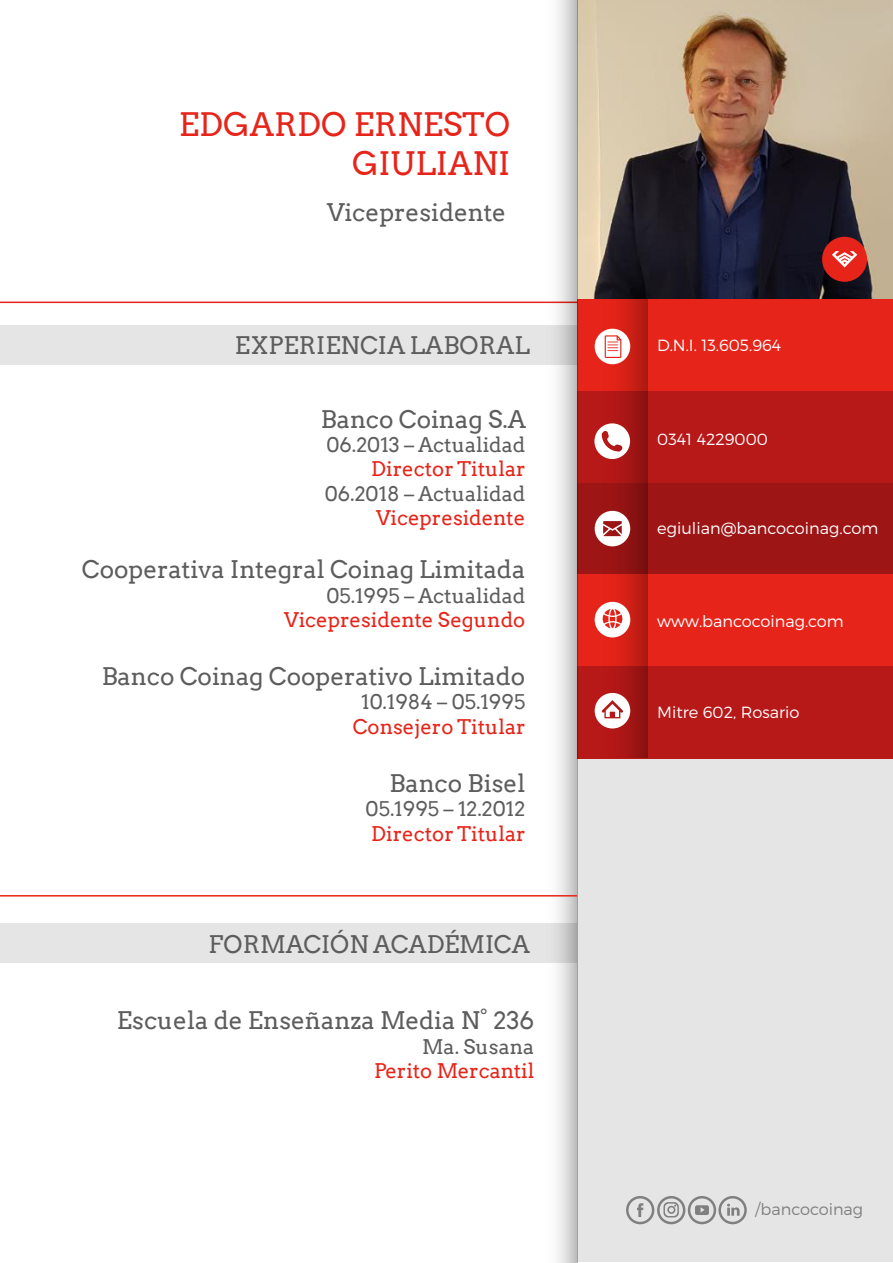
<style>
.page{position:relative;width:893px;height:1263px;background:#fff}
.page>*{position:absolute;margin:0;border:0;box-sizing:border-box;transform-origin:0 0}
.t1{font:32.4px/38.8px "Arvo";color:#e72419;text-align:right}
.t2{font:24.3px "Arvo";color:#5d5d5d}
.t3{font:20.25px "Arvo";color:#e72419}
.t4{font:20.25px "Arvo";color:#5d5d5d}
.t5{font:300 16.2px "Montserrat";color:#fff}
.t6{font:300 16.2px "Montserrat";color:#808080}
</style>
<div class="page">
<div style="left:0;top:924px;width:577px;height:39px;background:#e5e5e5"></div>
<img style="left:577px;top:0;width:316px;height:299px">
<div style="left:0;top:326px;width:577px;height:39px;background:#e5e5e5"></div>
<hr style="left:0;top:302px;width:577px;height:1px;background:#e72419">
<div style="left:577px;top:299px;width:316px;height:92px;background:#e72419"></div>
<div style="left:577px;top:391px;width:316px;height:92px;background:#b71818"></div>
<div style="left:577px;top:483px;width:316px;height:92px;background:#9e1515"></div>
<div style="left:577px;top:575px;width:316px;height:687px;background:#e5e5e5"></div>
<svg style="left:577px;top:299px;width:70px;height:275px"></svg>
<svg style="left:595px;top:511px;width:35px;height:35px"></svg>
<svg style="left:594px;top:423px;width:36px;height:36px"></svg>
<div style="left:577px;top:574px;width:316px;height:92px;background:#e72419"></div>
<div style="left:577px;top:666px;width:316px;height:92px;background:#b71818"></div>
<svg style="left:577px;top:574px;width:70px;height:183px"></svg>
<svg style="left:539px;top:0;width:38px;height:1262px"></svg>
<svg style="left:626px;top:1196px;width:121px;height:28px"></svg>
<svg style="left:595px;top:329px;width:35px;height:35px"></svg>
<svg style="left:595px;top:602px;width:35px;height:35px"></svg>
<svg style="left:595px;top:693px;width:35px;height:35px"></svg>
<div style="left:822px;top:237px;width:45px;height:45px;background:#e72419;border-radius:50%"></div>
<svg style="left:832px;top:251px;width:25px;height:16px"></svg>
<hr style="left:0;top:895px;width:577px;height:1px;background:#e72419">
<h1 class="t1" style="left:179px;top:106px;width:333px">EDGARDO ERNESTO<br>GIULIANI</h1>
<p class="t2" style="left:327px;top:198px;width:180px">Vicepresidente</p>
<p class="t2" style="left:235px;top:331px;width:296px">EXPERIENCIA LABORAL</p>
<p class="t2" style="left:321px;top:405px;width:207px">Banco Coinag S.A</p>
<p class="t4" style="left:326px;top:433px;width:200px">06.2013 – Actualidad</p>
<p class="t3" style="left:371px;top:457px;width:156px">Director Titular</p>
<p class="t4" style="left:325px;top:482px;width:202px">06.2018 – Actualidad</p>
<p class="t3" style="left:376px;top:506px;width:151px">Vicepresidente</p>
<p class="t2" style="left:82px;top:556px;width:445px">Cooperativa Integral Coinag Limitada</p>
<p class="t4" style="left:326px;top:584px;width:200px">05.1995 – Actualidad</p>
<p class="t3" style="left:284px;top:608px;width:242px">Vicepresidente Segundo</p>
<p class="t2" style="left:102px;top:662px;width:425px">Banco Coinag Cooperativo Limitado</p>
<p class="t4" style="left:361px;top:690px;width:166px">10.1984 – 05.1995</p>
<p class="t3" style="left:353px;top:715px;width:174px">Consejero Titular</p>
<p class="t2" style="left:390px;top:769px;width:137px">Banco Bisel</p>
<p class="t4" style="left:366px;top:797px;width:161px">05.1995 – 12.2012</p>
<p class="t3" style="left:371px;top:822px;width:156px">Director Titular</p>
<p class="t2" style="left:209px;top:930px;width:323px">FORMACIÓN ACADÉMICA</p>
<p class="t2" style="left:117px;top:1007px;width:419px">Escuela de Enseñanza Media N° 236</p>
<p class="t4" style="left:422px;top:1035px;width:114px">Ma. Susana</p>
<p class="t3" style="left:374px;top:1059px;width:162px">Perito Mercantil</p>
<p class="t5" style="left:657px;top:336px;width:125px">D.N.I. 13.605.964</p>
<p class="t5" style="left:657px;top:429px;width:112px">0341 4229000</p>
<p class="t5" style="left:657px;top:518px;width:222px">egiulian@bancocoinag.com</p>
<p class="t5" style="left:657px;top:611px;width:188px">www.bancocoinag.com</p>
<p class="t5" style="left:657px;top:702px;width:144px">Mitre 602, Rosario</p>
<p class="t6" style="left:755px;top:1199px;width:109px">/bancocoinag</p>
</div>
